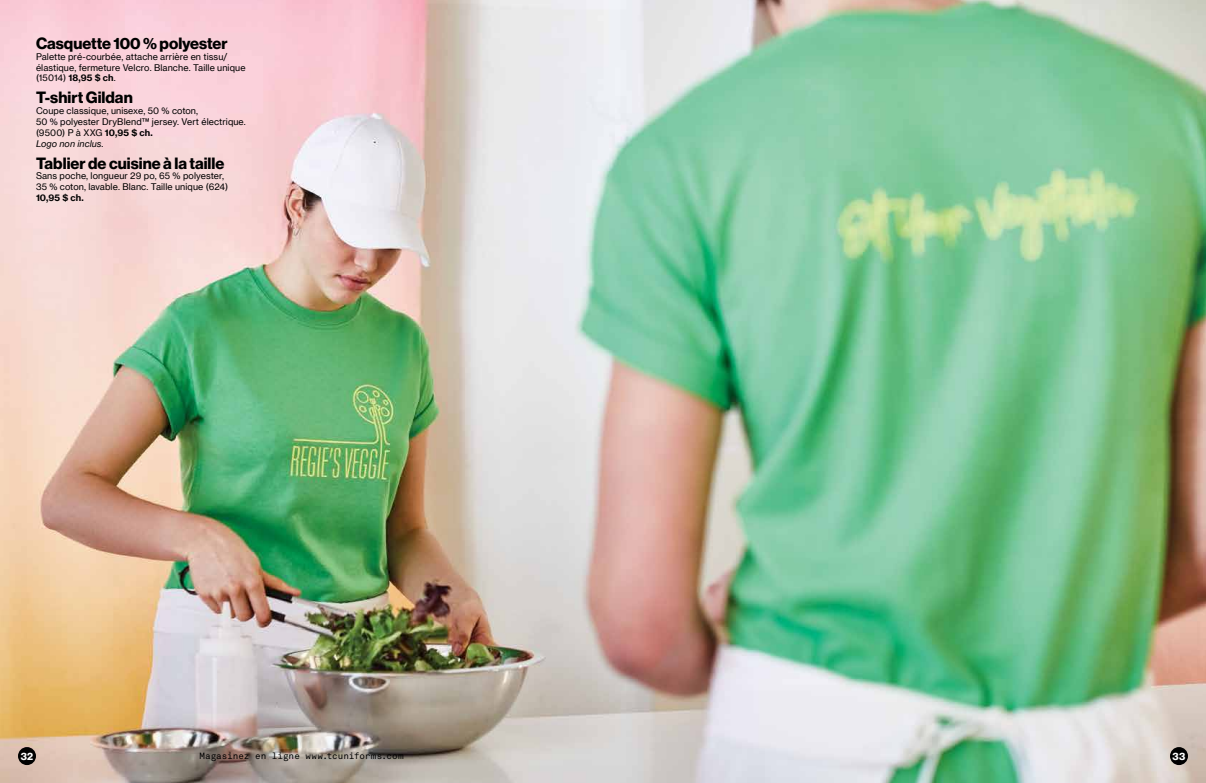
<style>
.page{position:relative;width:1206px;height:783px;background:#fff}
.page>*{position:absolute;margin:0;border:0;box-sizing:border-box;transform-origin:0 0}
.t1{font:700 16px "Haas Grot Disp 75";color:#000}
.t2{font:700 10px "Haas Grot Disp 75";color:#fff}
.t3{font:9px/10.8px "N Haas Grotesk TX Pro";letter-spacing:.01em;color:#000}
.t4{font:9px "Akkurat Mono";letter-spacing:.005em;color:#000}
.t5{font:700 9px "N Haas Grotesk TX Pro";color:#000}
.s1{font-weight:700}
.s2{font-style:italic}
</style>
<div class="page">
<img style="left:0;top:0;width:1206px;height:783px">
<div style="left:1170px;top:747px;width:18px;height:18px;background:#000;border-radius:50%"></div>
<div style="left:18px;top:747px;width:18px;height:18px;background:#000;border-radius:50%"></div>
<h1 class="t1" style="left:36px;top:34px;width:193px">Casquette 100 % polyester</h1>
<p class="t3" style="left:36px;top:51px;width:211px">Palette pré-courbée, attache arrière en tissu/ élastique, fermeture Velcro. Blanche. Taille unique (15014) <span class="s1">18,95 $ ch</span>.</p>
<h1 class="t1" style="left:36px;top:89px;width:98px">T-shirt Gildan</h1>
<p class="t3" style="left:36px;top:106px;width:211px">Coupe classique, unisexe, 50 % coton,<br>50 % polyester DryBlend™ jersey. Vert électrique. (9500) P à XXG <span class="s1">10,95 $ ch.<br></span><span class="s2">Logo non inclus.</span></p>
<h1 class="t1" style="left:36px;top:154px;width:190px">Tablier de cuisine à la taille</h1>
<p class="t3" style="left:36px;top:171px;width:194px">Sans poche, longueur 29 po, 65 % polyester,<br>35 % coton, lavable. Blanc. Taille unique (624)</p>
<p class="t5" style="left:36px;top:192px;width:49px">10,95 $ ch.</p>
<p class="t4" style="left:199px;top:751px;width:206px">Magasinez en ligne www.tcuniforms.com</p>
<p class="t2" style="left:21px;top:751px;width:14px">32</p>
<p class="t2" style="left:1173px;top:751px;width:14px">33</p>
</div>
